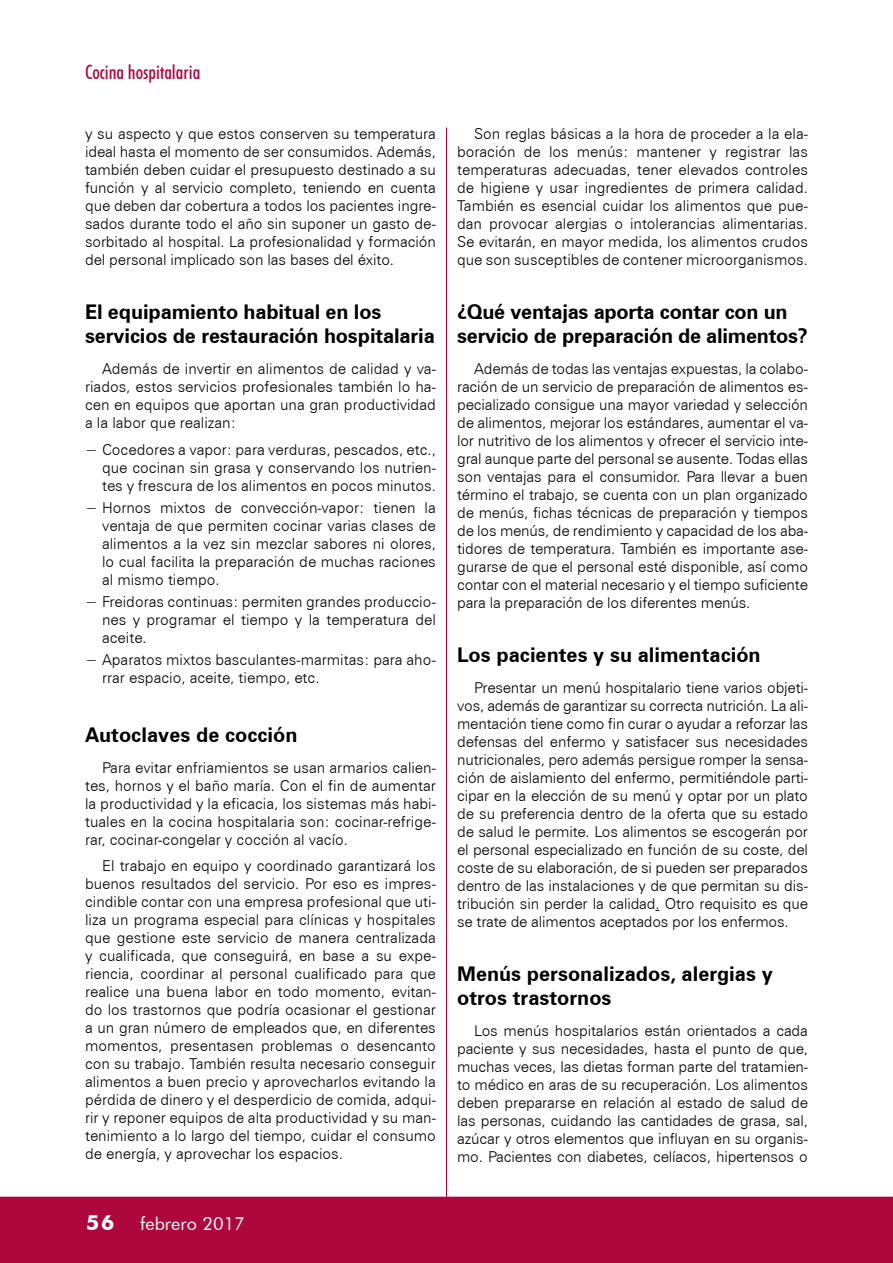
<style>
.page{position:relative;width:893px;height:1263px;background:#fff}
.page>*{position:absolute;margin:0;border:0;box-sizing:border-box;transform-origin:0 0}
.t1{font:700 20.25px/24.3px "Zurich BT";letter-spacing:-.005em;color:#000}
.t2{font:500 condensed 19.5px "Futura BT";color:#ad073d}
.t3{font:18px "Futura BT";color:#fff}
.t4{font:300 15px/18px "Zurich BT";color:#000;text-align:justify}
.s1{font-weight:700;font-size:21px}
</style>
<div class="page">
<div style="left:0;top:1197px;width:892px;height:66px;background:#ad073d"></div>
<svg style="left:892px;top:1197px;width:1px;height:66px"></svg>
<hr style="left:446px;top:128px;width:1px;height:1075px;background:#ad073d">
<h2 class="t2" style="left:85px;top:60px;width:117px">Cocina hospitalaria</h2>
<p class="t4" style="left:85px;top:125px;width:352px">y su aspecto y que estos conserven su temperatura ideal hasta el momento de ser consumidos. Además, también deben cuidar el presupuesto destinado a su función y al servicio completo, teniendo en cuenta que deben dar cobertura a todos los pacientes ingre&shy;sados durante todo el año sin suponer un gasto de&shy;sorbitado al hospital. La profesionalidad y formación del personal implicado son las bases del éxito.</p>
<h1 class="t1" style="left:85px;top:300px;width:351px">El equipamiento habitual en los servicios de restauración hospitalaria</h1>
<p class="t4" style="left:85px;top:360px;width:352px;text-indent:17px">Además de invertir en alimentos de calidad y va&shy;riados, estos servicios profesionales también lo ha&shy;cen en equipos que aportan una gran productividad a la labor que realizan:</p>
<p class="t4" style="left:102px;top:440px;width:335px;text-indent:-17px">− Cocedores a vapor: para verduras, pescados, etc., que cocinan sin grasa y conservando los nutrien&shy;tes y frescura de los alimentos en pocos minutos.</p>
<p class="t4" style="left:102px;top:498px;width:335px;text-indent:-17px">− Hornos mixtos de convección-vapor: tienen la ventaja de que permiten cocinar varias clases de alimentos a la vez sin mezclar sabores ni olores, lo cual facilita la preparación de muchas raciones al mismo tiempo.</p>
<p class="t4" style="left:102px;top:593px;width:335px;text-indent:-17px">− Freidoras continuas: permiten grandes produccio&shy;nes y programar el tiempo y la temperatura del aceite.</p>
<p class="t4" style="left:102px;top:651px;width:335px;text-indent:-17px">− Aparatos mixtos basculantes-marmitas: para aho&shy;rrar espacio, aceite, tiempo, etc.</p>
<h1 class="t1" style="left:85px;top:722px;width:214px">Autoclaves de cocción</h1>
<p class="t4" style="left:85px;top:758px;width:352px;text-indent:17px">Para evitar enfriamientos se usan armarios calien&shy;tes, hornos y el baño maría. Con el fin de aumentar la productividad y la eficacia, los sistemas más habi&shy;tuales en la cocina hospitalaria son: cocinar-refrige&shy;rar, cocinar-congelar y cocción al vacío.</p>
<p class="t4" style="left:85px;top:856px;width:352px;text-indent:17px">El trabajo en equipo y coordinado garantizará los buenos resultados del servicio. Por eso es impres&shy;cindible contar con una empresa profesional que uti&shy;liza un programa especial para clínicas y hospitales que gestione este servicio de manera centralizada y cualificada, que conseguirá, en base a su expe&shy;riencia, coordinar al personal cualificado para que realice una buena labor en todo momento, evitan&shy;do los trastornos que podría ocasionar el gestionar a un gran número de empleados que, en diferentes momentos, presentasen problemas o desencanto con su trabajo. También resulta necesario conseguir alimentos a buen precio y aprovecharlos evitando la pérdida de dinero y el desperdicio de comida, adqui&shy;rir y reponer equipos de alta productividad y su man&shy;tenimiento a lo largo del tiempo, cuidar el consumo de energía, y aprovechar los espacios.</p>
<p class="t3" style="left:86px;top:1212px;width:160px"><span class="s1">56</span> febrero 2017</p>
<p class="t4" style="left:457px;top:125px;width:352px;text-indent:17px">Son reglas básicas a la hora de proceder a la ela&shy;boración de los menús: mantener y registrar las temperaturas adecuadas, tener elevados controles de higiene y usar ingredientes de primera calidad.<br>También es esencial cuidar los alimentos que pue&shy;dan provocar alergias o intolerancias alimentarias.<br>Se evitarán, en mayor medida, los alimentos crudos que son susceptibles de contener microorganismos.</p>
<h1 class="t1" style="left:457px;top:300px;width:352px">¿Qué ventajas aporta contar con un servicio de preparación de alimentos?</h1>
<p class="t4" style="left:457px;top:360px;width:352px;text-indent:17px">Además de todas las ventajas expuestas, la colabo&shy;ración de un servicio de preparación de alimentos es&shy;pecializado consigue una mayor variedad y selección de alimentos, mejorar los estándares, aumentar el va&shy;lor nutritivo de los alimentos y ofrecer el servicio inte&shy;gral aunque parte del personal se ausente. Todas ellas son ventajas para el consumidor. Para llevar a buen término el trabajo, se cuenta con un plan organizado de menús, fichas técnicas de preparación y tiempos de los menús, de rendimiento y capacidad de los aba&shy;tidores de temperatura. También es importante ase&shy;gurarse de que el personal esté disponible, así como contar con el material necesario y el tiempo suficiente para la preparación de los diferentes menús.</p>
<h1 class="t1" style="left:457px;top:643px;width:305px">Los pacientes y su alimentación</h1>
<p class="t4" style="left:457px;top:678px;width:352px;text-indent:17px">Presentar un menú hospitalario tiene varios objeti&shy;vos, además de garantizar su correcta nutrición. La ali&shy;mentación tiene como fin curar o ayudar a reforzar las defensas del enfermo y satisfacer sus necesidades nutricionales, pero además persigue romper la sensa&shy;ción de aislamiento del enfermo, permitiéndole parti&shy;cipar en la elección de su menú y optar por un plato de su preferencia dentro de la oferta que su estado de salud le permite. Los alimentos se escogerán por el personal especializado en función de su coste, del coste de su elaboración, de si pueden ser preparados dentro de las instalaciones y de que permitan su dis&shy;tribución sin perder la calidad. Otro requisito es que se trate de alimentos aceptados por los enfermos.</p>
<h1 class="t1" style="left:457px;top:961px;width:317px">Menús personalizados, alergias y otros trastornos</h1>
<p class="t4" style="left:457px;top:1022px;width:352px;text-indent:17px">Los menús hospitalarios están orientados a cada paciente y sus necesidades, hasta el punto de que, muchas veces, las dietas forman parte del tratamien&shy;to médico en aras de su recuperación. Los alimentos deben prepararse en relación al estado de salud de las personas, cuidando las cantidades de grasa, sal, azúcar y otros elementos que influyan en su organis&shy;mo. Pacientes con diabetes, celíacos, hipertensos o</p>
</div>
